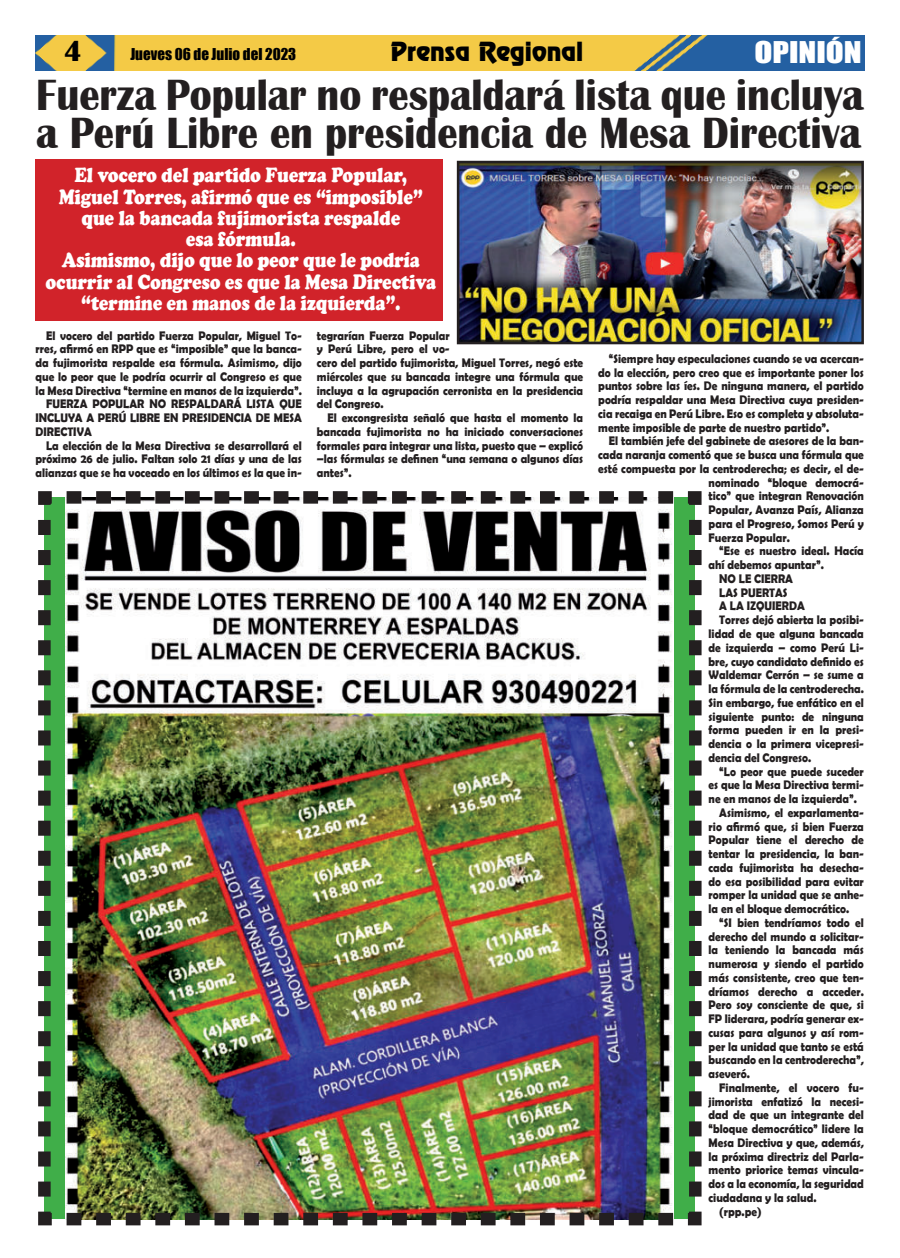
<style>
.page{position:relative;width:900px;height:1258px;background:#fff}
.page>*{position:absolute;margin:0;border:0;box-sizing:border-box;transform-origin:0 0}
.t1{font:700 45px/37.5px "Britannic";color:#231f20;scale:.9 1}
.t2{font:700 30px "Britannic";color:#000}
.t3{font:27.5px "Impact";color:#fff;scale:1.2 1}
.t4{font:23.75px "Renfrew Normal";color:#000}
.t5{font:900 21.25px/21.2px "Cooper";color:#fff;text-align:center;scale:.83 1}
.t6{font:15px "Impact";color:#000}
.t7{font:700 12.5px/13.8px "Berlin Sans FB Demi";color:#231f20;text-align:justify;scale:.9 1}
</style>
<div class="page">
<img style="left:35px;top:35px;width:830px;height:36px">
<img style="left:38px;top:491px;width:664px;height:735px">
<div style="left:35px;top:160px;width:408px;height:161px;background:#d1232a"></div>
<img style="left:461px;top:165px;width:399px;height:175px">
<div style="left:457px;top:161px;width:407px;height:183px;border:3px solid #231f20"></div>
<h2 class="t2" style="left:64px;top:36px;width:20px">4</h2>
<p class="t6" style="left:130px;top:46px;width:167px">Jueves 06 de Julio del 2023</p>
<h3 class="t4" style="left:390px;top:41px;width:194px">Prensa Regional</h3>
<h3 class="t3" style="left:755px;top:38px;width:91px">OPINIÓN</h3>
<h1 class="t1" style="left:36px;top:77px;width:921px">Fuerza Popular no respaldará lista que incluya a Perú Libre en presidencia de Mesa Directiva</h1>
<p class="t5" style="left:46px;top:166px;width:473px">El vocero del partido Fuerza Popular, Miguel Torres, afirmó que es “imposible” que la bancada fujimorista respalde<br>esa fórmula.<br>Asimismo, dijo que lo peor que le podría ocurrir al Congreso es que la Mesa Directiva “termine en manos de la izquierda”.</p>
<p class="t7" style="left:46px;top:329px;width:286px">El vocero del partido Fuerza Popular, Miguel To-</p>
<p class="t7" style="left:35px;top:342px;width:297px">rres, afirmó en RPP que es “imposible” que la banca-</p>
<p class="t7" style="left:35px;top:357px;width:297px">da fujimorista respalde esa fórmula. Asimismo, dijo</p>
<p class="t7" style="left:35px;top:370px;width:297px">que lo peor que le podría ocurrir al Congreso es que</p>
<p class="t7" style="left:35px;top:384px;width:297px">la Mesa Directiva “termine en manos de la izquierda”.</p>
<p class="t7" style="left:46px;top:398px;width:286px">FUERZA POPULAR NO RESPALDARÁ LISTA QUE</p>
<p class="t7" style="left:35px;top:412px;width:297px">INCLUYA A PERÚ LIBRE EN PRESIDENCIA DE MESA</p>
<p class="t7" style="left:35px;top:425px;width:64px">DIRECTIVA</p>
<p class="t7" style="left:46px;top:439px;width:286px">La elección de la Mesa Directiva se desarrollará el</p>
<p class="t7" style="left:35px;top:453px;width:297px">próximo 26 de julio. Faltan solo 21 días y una de las</p>
<p class="t7" style="left:35px;top:467px;width:297px">alianzas que se ha voceado en los últimos es la que in-</p>
<p class="t7" style="left:317px;top:329px;width:297px;text-align:left">tegrarían Fuerza Popular<br>y Perú Libre, pero el vo-<br>cero del partido fujimorista, Miguel Torres, negó este miércoles que su bancada integre una fórmula que incluya a la agrupación cerronista en la presidencia del Congreso.</p>
<p class="t7" style="left:317px;top:412px;width:297px;text-indent:11px">El excongresista señaló que hasta el momento la bancada fujimorista no ha iniciado conversaciones formales para integrar una lista, puesto que – explicó –las fórmulas se definen “una semana o algunos días antes”.</p>
<p class="t7" style="left:598px;top:352px;width:297px;text-indent:11px">“Siempre hay especulaciones cuando se va acercan&shy;do la elección, pero creo que es importante poner los puntos sobre las íes. De ninguna manera, el partido podría respaldar una Mesa Directiva cuya presiden&shy;cia recaiga en Perú Libre. Eso es completa y absoluta&shy;mente imposible de parte de nuestro partido”.</p>
<p class="t7" style="left:609px;top:435px;width:285px">El también jefe del gabinete de asesores de la ban-</p>
<p class="t7" style="left:598px;top:449px;width:297px">cada naranja comentó que se busca una fórmula que</p>
<p class="t7" style="left:598px;top:462px;width:297px">esté compuesta por la centroderecha; es decir, el de-</p>
<p class="t7" style="left:709px;top:476px;width:174px">nominado “bloque democrá-</p>
<p class="t7" style="left:709px;top:490px;width:174px">tico” que integran Renovación</p>
<p class="t7" style="left:709px;top:504px;width:174px">Popular, Avanza País, Alianza</p>
<p class="t7" style="left:709px;top:517px;width:174px">para el Progreso, Somos Perú y</p>
<p class="t7" style="left:709px;top:531px;width:92px">Fuerza Popular.</p>
<p class="t7" style="left:719px;top:545px;width:162px">“Ese es nuestro ideal. Hacía</p>
<p class="t7" style="left:709px;top:559px;width:130px">ahí debemos apuntar”.</p>
<p class="t7" style="left:719px;top:572px;width:84px">NO LE CIERRA</p>
<p class="t7" style="left:719px;top:586px;width:77px">LAS PUERTAS</p>
<p class="t7" style="left:719px;top:600px;width:97px">A LA IZQUIERDA</p>
<p class="t7" style="left:719px;top:614px;width:162px">Torres dejó abierta la posibi-</p>
<p class="t7" style="left:709px;top:627px;width:174px">lidad de que alguna bancada</p>
<p class="t7" style="left:709px;top:641px;width:174px">de izquierda – como Perú Li-</p>
<p class="t7" style="left:709px;top:654px;width:174px">bre, cuyo candidato definido es</p>
<p class="t7" style="left:709px;top:669px;width:174px">Waldemar Cerrón – se sume a</p>
<p class="t7" style="left:709px;top:682px;width:174px">la fórmula de la centroderecha.</p>
<p class="t7" style="left:709px;top:696px;width:174px">Sin embargo, fue enfático en el</p>
<p class="t7" style="left:709px;top:710px;width:174px">siguiente punto: de ninguna</p>
<p class="t7" style="left:709px;top:724px;width:174px">forma pueden ir en la presi-</p>
<p class="t7" style="left:709px;top:737px;width:174px">dencia o la primera vicepresi-</p>
<p class="t7" style="left:709px;top:751px;width:116px">dencia del Congreso.</p>
<p class="t7" style="left:719px;top:765px;width:162px">“Lo peor que puede suceder</p>
<p class="t7" style="left:709px;top:779px;width:174px">es que la Mesa Directiva termi-</p>
<p class="t7" style="left:709px;top:792px;width:166px">ne en manos de la izquierda”.</p>
<p class="t7" style="left:719px;top:806px;width:162px">Asimismo, el exparlamenta-</p>
<p class="t7" style="left:709px;top:819px;width:174px">rio afirmó que, si bien Fuerza</p>
<p class="t7" style="left:709px;top:834px;width:174px">Popular tiene el derecho de</p>
<p class="t7" style="left:709px;top:847px;width:174px">tentar la presidencia, la ban-</p>
<p class="t7" style="left:709px;top:861px;width:174px">cada fujimorista ha desecha-</p>
<p class="t7" style="left:709px;top:875px;width:174px">do esa posibilidad para evitar</p>
<p class="t7" style="left:709px;top:889px;width:174px">romper la unidad que se anhe-</p>
<p class="t7" style="left:709px;top:902px;width:158px">la en el bloque democrático.</p>
<p class="t7" style="left:719px;top:916px;width:162px">“SI bien tendríamos todo el</p>
<p class="t7" style="left:709px;top:930px;width:174px">derecho del mundo a solicitar-</p>
<p class="t7" style="left:709px;top:944px;width:174px">la teniendo la bancada más</p>
<p class="t7" style="left:709px;top:957px;width:174px">numerosa y siendo el partido</p>
<p class="t7" style="left:709px;top:971px;width:174px">más consistente, creo que ten-</p>
<p class="t7" style="left:709px;top:985px;width:174px">dríamos derecho a acceder.</p>
<p class="t7" style="left:709px;top:999px;width:174px">Pero soy consciente de que, si</p>
<p class="t7" style="left:709px;top:1012px;width:174px">FP liderara, podría generar ex-</p>
<p class="t7" style="left:709px;top:1026px;width:174px">cusas para algunos y así rom-</p>
<p class="t7" style="left:709px;top:1040px;width:174px">per la unidad que tanto se está</p>
<p class="t7" style="left:709px;top:1054px;width:174px">buscando en la centroderecha”,</p>
<p class="t7" style="left:709px;top:1067px;width:47px">aseveró.</p>
<p class="t7" style="left:719px;top:1081px;width:162px">Finalmente, el vocero fu-</p>
<p class="t7" style="left:709px;top:1095px;width:174px">jimorista enfatizó la necesi-</p>
<p class="t7" style="left:709px;top:1109px;width:174px">dad de que un integrante del</p>
<p class="t7" style="left:709px;top:1122px;width:174px">“bloque democrático” lidere la</p>
<p class="t7" style="left:709px;top:1136px;width:174px">Mesa Directiva y que, además,</p>
<p class="t7" style="left:709px;top:1150px;width:174px">la próxima directriz del Parla-</p>
<p class="t7" style="left:709px;top:1164px;width:174px">mento priorice temas vincula-</p>
<p class="t7" style="left:709px;top:1177px;width:174px">dos a la economía, la seguridad</p>
<p class="t7" style="left:709px;top:1191px;width:121px">ciudadana y la salud.</p>
<p class="t7" style="left:719px;top:1205px;width:49px">(rpp.pe)</p>
</div>
